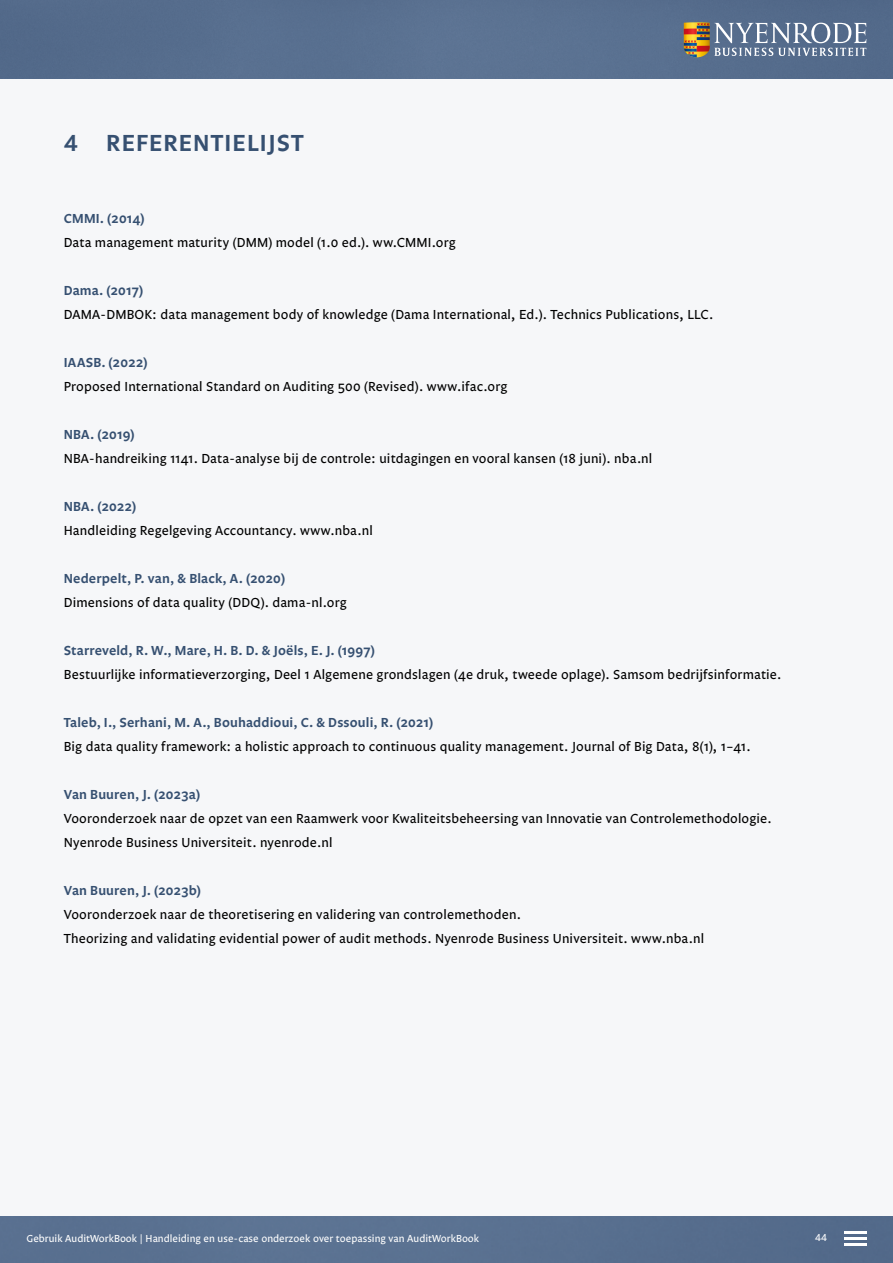
<style>
.page{position:relative;width:893px;height:1263px;background:#f6f7f9}
.page>*{position:absolute;margin:0;border:0;box-sizing:border-box;transform-origin:0 0}
.t1{font:600 24px "Legato OT";letter-spacing:.05em;color:#365071}
.t2{font:13.5px/24px "Legato OT";letter-spacing:.01em;color:#000}
.t3{font:600 13.5px "Legato OT";letter-spacing:.01em;color:#365071}
.t4{font:10.5px "Legato OT";color:#fff}
</style>
<div class="page">
<div style="left:0;top:1216px;width:893px;height:47px;background:#597090"></div>
<hr style="left:844px;top:1231px;width:22px;height:2px;background:#fff">
<hr style="left:844px;top:1237px;width:22px;height:2px;background:#fff">
<hr style="left:844px;top:1243px;width:22px;height:2px;background:#fff">
<div style="left:0;top:0;width:893px;height:79px;background:#586f8f"></div>
<svg style="left:684px;top:22px;width:182px;height:35px;background:#828a96"></svg>
<h1 class="t1" style="left:64px;top:128px;width:241px">4 REFERENTIELIJST</h1>
<p class="t3" style="left:64px;top:210px;width:82px">CMMI. (2014)</p>
<p class="t2" style="left:64px;top:231px;width:394px">Data management maturity (DMM) model (1.0 ed.). ww.CMMI.org</p>
<p class="t3" style="left:64px;top:282px;width:81px">Dama. (2017)</p>
<p class="t2" style="left:64px;top:303px;width:651px">DAMA-DMBOK: data management body of knowledge (Dama International, Ed.). Technics Publications, LLC.</p>
<p class="t3" style="left:64px;top:354px;width:85px">IAASB. (2022)</p>
<p class="t2" style="left:64px;top:375px;width:445px">Proposed International Standard on Auditing 500 (Revised). www.ifac.org</p>
<p class="t3" style="left:64px;top:426px;width:72px">NBA. (2019)</p>
<p class="t2" style="left:64px;top:447px;width:590px">NBA-handreiking 1141. Data-analyse bij de controle: uitdagingen en vooral kansen (18 juni). nba.nl</p>
<p class="t3" style="left:64px;top:498px;width:74px">NBA. (2022)</p>
<p class="t2" style="left:64px;top:519px;width:311px">Handleiding Regelgeving Accountancy. www.nba.nl</p>
<p class="t3" style="left:64px;top:570px;width:223px">Nederpelt, P. van, &amp; Black, A. (2020)</p>
<p class="t2" style="left:64px;top:591px;width:285px">Dimensions of data quality (DDQ). dama-nl.org</p>
<p class="t3" style="left:64px;top:642px;width:313px">Starreveld, R. W., Mare, H. B. D. &amp; Joëls, E. J. (1997)</p>
<p class="t2" style="left:64px;top:663px;width:719px">Bestuurlijke informatieverzorging, Deel 1 Algemene grondslagen (4e druk, tweede oplage). Samsom bedrijfsinformatie.</p>
<p class="t3" style="left:64px;top:714px;width:371px">Taleb, I., Serhani, M. A., Bouhaddioui, C. &amp; Dssouli, R. (2021)</p>
<p class="t2" style="left:64px;top:735px;width:688px">Big data quality framework: a holistic approach to continuous quality management. Journal of Big Data, 8(1), 1–41.</p>
<p class="t3" style="left:64px;top:786px;width:138px">Van Buuren, J. (2023a)</p>
<p class="t2" style="left:64px;top:807px;width:709px">Vooronderzoek naar de opzet van een Raamwerk voor Kwaliteitsbeheersing van Innovatie van Controlemethodologie.<br>Nyenrode Business Universiteit. nyenrode.nl</p>
<p class="t3" style="left:64px;top:882px;width:139px">Van Buuren, J. (2023b)</p>
<p class="t2" style="left:64px;top:903px;width:642px">Vooronderzoek naar de theoretisering en validering van controlemethoden.<br>Theorizing and validating evidential power of audit methods. Nyenrode Business Universiteit. www.nba.nl</p>
<p class="t4" style="left:27px;top:1233px;width:454px">Gebruik AuditWorkBook | Handleiding en use-case onderzoek over toepassing van AuditWorkBook</p>
<p class="t4" style="left:815px;top:1232px;width:14px">44</p>
</div>
